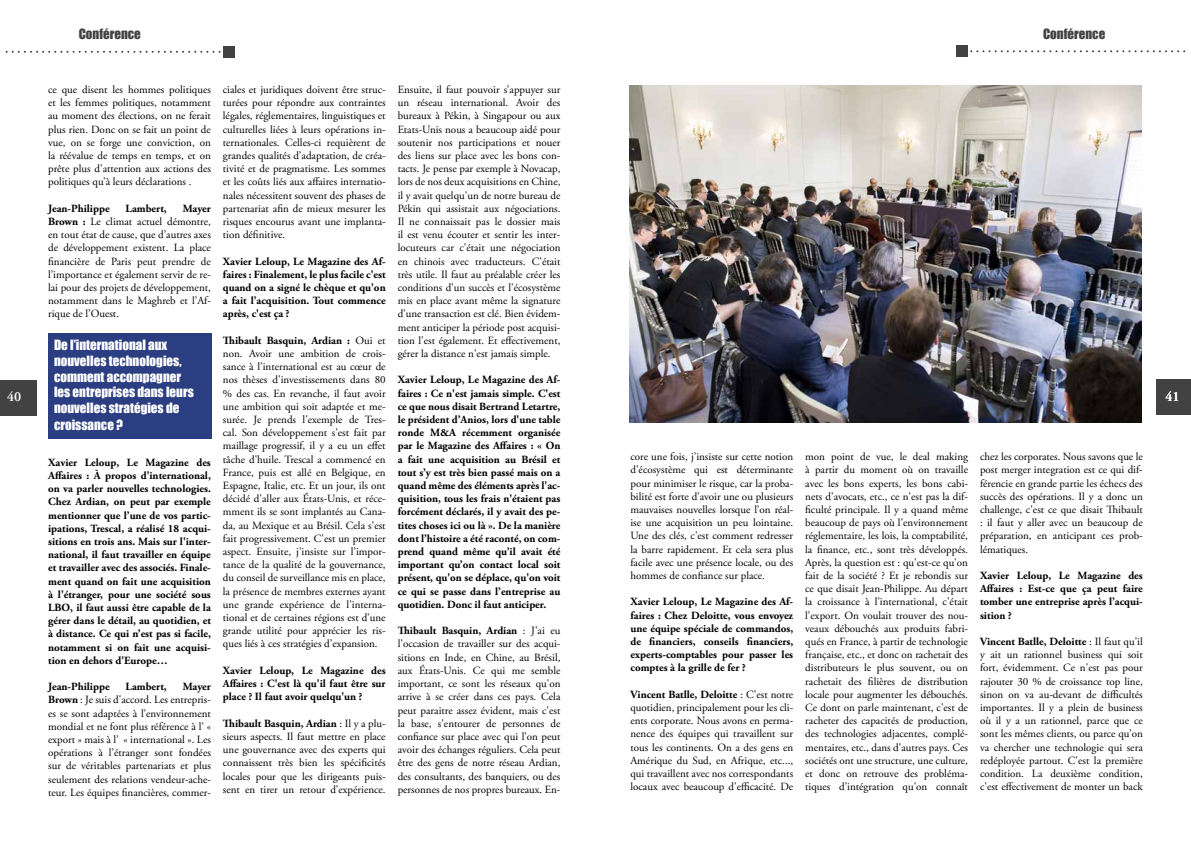
<style>
.page{position:relative;width:1191px;height:842px;background:#fff}
.page>*{position:absolute;margin:0;border:0;box-sizing:border-box;transform-origin:0 0}
.t1{font:600 14px "Adobe Garamond Pro";color:#fff}
.t2{font:13px/15.6px "Impact";color:#fff}
.t3{font:13px "Impact";color:#424242}
.t4{font:11px/13.2px "Adobe Garamond Pro";color:#000;text-align:justify}
.t5{font:700 11px/13.2px "Adobe Garamond Pro";color:#000;text-align:justify}
.s1{font-weight:700}
</style>
<div class="page">
<div style="left:956px;top:46px;width:12px;height:11px;background:#424242"></div>
<div style="left:223px;top:46px;width:11px;height:11px;background:#424242"></div>
<svg style="left:970px;top:50px;width:216px;height:2px"></svg>
<svg style="left:0;top:51px;width:220px;height:2px"></svg>
<div style="left:1155px;top:380px;width:36px;height:35px;background:#424242"></div>
<div style="left:0;top:380px;width:36px;height:35px;background:#424242"></div>
<div style="left:48px;top:333px;width:164px;height:105px;background:#2b3e81"></div>
<img style="left:629px;top:85px;width:512px;height:338px">
<p class="t3" style="left:79px;top:23px;width:64px">Conférence</p>
<p class="t3" style="left:1043px;top:23px;width:64px">Conférence</p>
<p class="t4" style="left:48px;top:83px;width:164px">ce que disent les hommes politiques et les femmes politiques, notamment au moment des élections, on ne ferait plus rien. Donc on se fait un point de vue, on se forge une conviction, on la réévalue de temps en temps, et on prête plus d'attention aux actions des politiques qu’à leurs déclarations .</p>
<p class="t5" style="left:48px;top:202px;width:63px">Jean-Philippe</p>
<p class="t5" style="left:126px;top:202px;width:43px">Lambert,</p>
<p class="t4" style="left:223px;top:83px;width:164px">ciales et juridiques doivent être struc&shy;turées pour répondre aux contraintes légales, réglementaires, linguistiques et culturelles liées à leurs opérations in&shy;ternationales. Celles-ci requièrent de grandes qualités d’adaptation, de créa&shy;tivité et de pragmatisme. Les sommes et les coûts liés aux affaires internatio&shy;nales nécessitent souvent des phases de partenariat afin de mieux mesurer les risques encourus avant une implanta&shy;tion définitive.</p>
<p class="t5" style="left:223px;top:255px;width:164px">Xavier Leloup, Le Magazine des Af&shy;faires : Finalement, le plus facile c'est quand on a signé le chèque et qu'on a fait l'acquisition. Tout commence après, c'est ça ?</p>
<p class="t4" style="left:223px;top:334px;width:164px"><span class="s1">Thibault Basquin, Ardian :</span> Oui et non. Avoir une ambition de crois&shy;sance à l'international est au cœur de nos thèses d'investissements dans 80 % des cas. En revanche, il faut avoir une ambition qui soit adaptée et me&shy;surée. Je prends l'exemple de Tres&shy;cal. Son développement s'est fait par maillage progressif, il y a eu un effet tâche d'huile. Trescal a commencé en France, puis est allé en Belgique, en Espagne, Italie, etc. Et un jour, ils ont décidé d'aller aux États-Unis, et réce&shy;mment ils se sont implantés au Cana&shy;da, au Mexique et au Brésil. Cela s'est fait progressivement. C'est un premier aspect. Ensuite, j’insiste sur l’impor&shy;tance de la qualité de la gouvernance, du conseil de surveillance mis en place, la présence de membres externes ayant une grande expérience de l'interna&shy;tional et de certaines régions est d’une grande utilité pour apprécier les ris&shy;ques liés à ces stratégies d’expansion.</p>
<p class="t5" style="left:223px;top:664px;width:164px">Xavier Leloup, Le Magazine des Affaires : C'est là qu'il faut être sur place ? Il faut avoir quelqu'un ?</p>
<p class="t4" style="left:223px;top:717px;width:164px"><span class="s1">Thibault Basquin, Ardian</span> : Il y a plu&shy;sieurs aspects. Il faut mettre en place une gouvernance avec des experts qui connaissent très bien les spécificités locales pour que les dirigeants puis&shy;sent en tirer un retour d'expérience.</p>
<p class="t4" style="left:398px;top:83px;width:164px">Ensuite, il faut pouvoir s’appuyer sur un réseau international. Avoir des bureaux à Pékin, à Singapour ou aux Etats-Unis nous a beaucoup aidé pour soutenir nos participations et nouer des liens sur place avec les bons con&shy;tacts. Je pense par exemple à Novacap, lors de nos deux acquisitions en Chine, il y avait quelqu'un de notre bureau de Pékin qui assistait aux négociations.<br>Il ne connaissait pas le dossier mais il est venu écouter et sentir les inter&shy;locuteurs car c'était une négociation en chinois avec traducteurs. C'était très utile. Il faut au préalable créer les conditions d'un succès et l'écosystème mis en place avant même la signature d’une transaction est clé. Bien évidem&shy;ment anticiper la période post acquisi&shy;tion l'est également. Et effectivement, gérer la distance n'est jamais simple.</p>
<p class="t5" style="left:398px;top:374px;width:164px">Xavier Leloup, Le Magazine des Af&shy;faires : Ce n'est jamais simple. C'est ce que nous disait Bertrand Letartre, le président d’Anios, lors d'une table ronde M&amp;A récemment organisée par le Magazine des Affaires : « On a fait une acquisition au Brésil et tout s’y est très bien passé mais on a quand même des éléments après l'ac&shy;quisition, tous les frais n'étaient pas forcément déclarés, il y avait des pe&shy;tites choses ici ou là ». De la manière dont l’histoire a été raconté, on com&shy;prend quand même qu’il avait été important qu’on contact local soit présent, qu'on se déplace, qu'on voit ce qui se passe dans l’entreprise au quotidien. Donc il faut anticiper.</p>
<p class="t4" style="left:398px;top:625px;width:164px"><span class="s1">Thibault Basquin, Ardian</span> : J'ai eu l'occasion de travailler sur des acqui&shy;sitions en Inde, en Chine, au Brésil, aux États-Unis. Ce qui me semble important, ce sont les réseaux qu'on arrive à se créer dans ces pays. Cela peut paraitre assez évident, mais c'est la base, s'entourer de personnes de confiance sur place avec qui l’on peut avoir des échanges réguliers. Cela peut être des gens de notre réseau Ardian, des consultants, des banquiers, ou des personnes de nos propres bureaux. En-</p>
<p class="t4" style="left:48px;top:202px;width:164px;text-indent:135px"><span class="s1">Mayer Brown :</span> Le climat actuel démontre, en tout état de cause, que d’autres axes de développement existent. La place financière de Paris peut prendre de l’importance et également servir de re&shy;lai pour des projets de développement, notamment dans le Maghreb et l’Af&shy;rique de l’Ouest.</p>
<p class="t2" style="left:54px;top:337px;width:141px">De l’international aux nouvelles technologies, comment accompagner les entreprises dans leurs nouvelles stratégies de</p>
<p class="t2" style="left:54px;top:416px;width:71px">croissance ?</p>
<p class="t5" style="left:48px;top:456px;width:164px">Xavier Leloup, Le Magazine des Affaires : À propos d'international, on va parler nouvelles technologies.<br>Chez Ardian, on peut par exemple mentionner que l’une de vos partic&shy;ipations, Trescal, a réalisé 18 acqui&shy;sitions en trois ans. Mais sur l'inter&shy;national, il faut travailler en équipe et travailler avec des associés. Finale&shy;ment quand on fait une acquisition à l'étranger, pour une société sous LBO, il faut aussi être capable de la gérer dans le détail, au quotidien, et à distance. Ce qui n’est pas si facile, notamment si on fait une acquisi&shy;tion en dehors d'Europe…</p>
<p class="t5" style="left:48px;top:680px;width:63px">Jean-Philippe</p>
<p class="t5" style="left:126px;top:680px;width:43px">Lambert,</p>
<p class="t1" style="left:7px;top:389px;width:16px">40</p>
<p class="t1" style="left:1165px;top:389px;width:16px">41</p>
<p class="t4" style="left:630px;top:450px;width:164px">core une fois, j’insiste sur cette notion d'écosystème qui est déterminante pour minimiser le risque, car la proba&shy;bilité est forte d’avoir une ou plusieurs mauvaises nouvelles lorsque l’on réal&shy;ise une acquisition un peu lointaine.<br>Une des clés, c'est comment redresser la barre rapidement. Et cela sera plus facile avec une présence locale, ou des hommes de confiance sur place.</p>
<p class="t5" style="left:630px;top:595px;width:164px">Xavier Leloup, Le Magazine des Af&shy;faires : Chez Deloitte, vous envoyez une équipe spéciale de commandos, de financiers, conseils financiers, experts-comptables pour passer les comptes à la grille de fer ?</p>
<p class="t4" style="left:630px;top:688px;width:164px"><span class="s1">Vincent Batlle, Deloitte</span> : C'est notre quotidien, principalement pour les cli&shy;ents corporate. Nous avons en perma&shy;nence des équipes qui travaillent sur tous les continents. On a des gens en Amérique du Sud, en Afrique, etc..., qui travaillent avec nos correspondants locaux avec beaucoup d'efficacité. De</p>
<p class="t4" style="left:805px;top:450px;width:164px">mon point de vue, le deal making à partir du moment où on travaille avec les bons experts, les bons cabi&shy;nets d'avocats, etc., ce n'est pas la dif&shy;ficulté principale. Il y a quand même beaucoup de pays où l'environnement réglementaire, les lois, la comptabilité, la finance, etc., sont très développés.<br>Après, la question est : qu'est-ce qu'on fait de la société ? Et je rebondis sur ce que disait Jean-Philippe. Au départ la croissance à l’international, c'était l'export. On voulait trouver des nou&shy;veaux débouchés aux produits fabri&shy;qués en France, à partir de technologie française, etc., et donc on rachetait des distributeurs le plus souvent, ou on rachetait des filières de distribution locale pour augmenter les débouchés.<br>Ce dont on parle maintenant, c'est de racheter des capacités de production, des technologies adjacentes, complé&shy;mentaires, etc., dans d'autres pays. Ces sociétés ont une structure, une culture, et donc on retrouve des probléma&shy;tiques d'intégration qu'on connaît</p>
<p class="t4" style="left:980px;top:450px;width:164px">chez les corporates. Nous savons que le post merger integration est ce qui dif&shy;férencie en grande partie les échecs des succès des opérations. Il y a donc un challenge, c'est ce que disait Thibault : il faut y aller avec un beaucoup de préparation, en anticipant ces prob&shy;lématiques.</p>
<p class="t5" style="left:980px;top:569px;width:164px">Xavier Leloup, Le Magazine des Affaires : Est-ce que ça peut faire tomber une entreprise après l’acqui&shy;sition ?</p>
<p class="t4" style="left:980px;top:635px;width:164px"><span class="s1">Vincent Batlle, Deloitte</span> : Il faut qu'il y ait un rationnel business qui soit fort, évidemment. Ce n'est pas pour rajouter 30 % de croissance top line, sinon on va au-devant de difficultés importantes. Il y a plein de business où il y a un rationnel, parce que ce sont les mêmes clients, ou parce qu’on va chercher une technologie qui sera redéployée partout. C'est la première condition. La deuxième condition, c'est effectivement de monter un back</p>
<p class="t4" style="left:48px;top:680px;width:164px;text-indent:135px"><span class="s1">Mayer Brown</span> : Je suis d'accord. Les entrepris&shy;es se sont adaptées à l’environnement mondial et ne font plus référence à l’ « export » mais à l’ « international ». Les opérations à l’étranger sont fondées sur de véritables partenariats et plus seulement des relations vendeur-ache&shy;teur. Les équipes financières, commer-</p>
</div>
